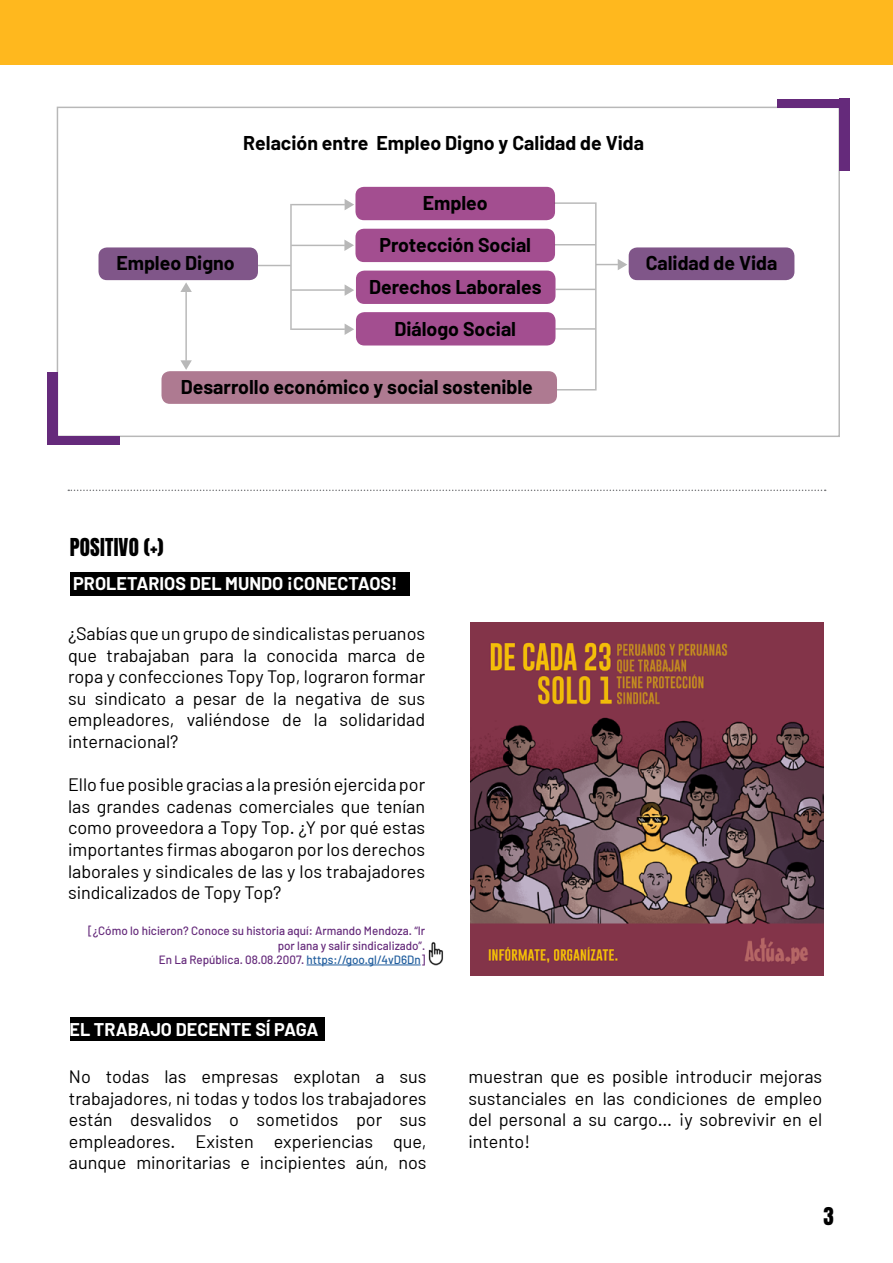
<style>
.page{position:relative;width:893px;height:1263px;background:#fff}
.page>*{position:absolute;margin:0;border:0;box-sizing:border-box;transform-origin:0 0}
.t1{font:21px "Anton";letter-spacing:.01em;color:#000}
.t2{font:700 19.5px/42.2px "Barlow";color:#000;text-align:center}
.t3{font:18px/21.6px "Barlow";color:#000;text-align:justify}
.t4{font:700 18px "Barlow";color:#fff}
.t5{font:500 12px/14.4px "Barlow";color:#652a7b;text-align:right}
.s1{color:#215e9e}
</style>
<div class="page">
<div style="left:0;top:0;width:893px;height:65px;background:#ffb81e"></div>
<hr style="left:307px;top:965px;width:114px;height:1px;background:#215e9e">
<div style="left:70px;top:572px;width:339px;height:24px;background:#000"></div>
<img style="left:428px;top:941px;width:16px;height:25px">
<svg style="left:68px;top:490px;width:758px;height:1px"></svg>
<div style="left:70px;top:1017px;width:254px;height:24px;background:#000"></div>
<img style="left:470px;top:622px;width:354px;height:354px">
<div style="left:161px;top:371px;width:396px;height:33px;background:#ae7a91;border-radius:9px"></div>
<div style="left:629px;top:247px;width:165px;height:33px;background:#805689;border-radius:9px"></div>
<div style="left:99px;top:247px;width:159px;height:33px;background:#805689;border-radius:9px"></div>
<div style="left:356px;top:271px;width:199px;height:33px;background:#a34e90;border-radius:9px"></div>
<div style="left:356px;top:312px;width:199px;height:33px;background:#a34e90;border-radius:9px"></div>
<div style="left:355px;top:229px;width:200px;height:33px;background:#a34e90;border-radius:9px"></div>
<div style="left:355px;top:187px;width:200px;height:33px;background:#a34e90;border-radius:9px"></div>
<hr style="left:292px;top:204px;width:53px;height:1px;background:#000">
<hr style="left:258px;top:265px;width:32px;height:1px;background:#000">
<hr style="left:290px;top:204px;width:2px;height:126px;background:#000">
<hr style="left:292px;top:245px;width:52px;height:1px;background:#000">
<hr style="left:292px;top:289px;width:53px;height:2px;background:#000">
<hr style="left:292px;top:328px;width:53px;height:2px;background:#000">
<hr style="left:595px;top:202px;width:2px;height:188px;background:#000">
<hr style="left:555px;top:244px;width:40px;height:1px;background:#000">
<hr style="left:556px;top:289px;width:39px;height:1px;background:#000">
<hr style="left:555px;top:328px;width:40px;height:2px;background:#000">
<hr style="left:555px;top:202px;width:40px;height:2px;background:#000">
<hr style="left:557px;top:389px;width:38px;height:1px;background:#000">
<svg style="left:345px;top:199px;width:9px;height:11px"></svg>
<svg style="left:344px;top:240px;width:10px;height:11px"></svg>
<svg style="left:345px;top:285px;width:9px;height:11px"></svg>
<svg style="left:345px;top:324px;width:9px;height:11px"></svg>
<svg style="left:596px;top:259px;width:31px;height:11px"></svg>
<hr style="left:185px;top:292px;width:2px;height:68px;background:#000">
<svg style="left:180px;top:282px;width:12px;height:10px"></svg>
<svg style="left:180px;top:360px;width:12px;height:10px"></svg>
<div style="left:778px;top:99px;width:72px;height:9px;background:#652a7b"></div>
<div style="left:840px;top:99px;width:10px;height:72px;background:#652a7b"></div>
<div style="left:47px;top:436px;width:72px;height:9px;background:#652a7b"></div>
<div style="left:47px;top:373px;width:10px;height:72px;background:#652a7b"></div>
<p class="t2" style="left:243px;top:122px;width:402px">Relación entre Empleo Digno y Calidad de Vida</p>
<p class="t2" style="left:116px;top:241px;width:120px">Empleo Digno</p>
<p class="t2" style="left:369px;top:181px;width:174px">Empleo<br>Protección Social<br>Derechos Laborales<br>Diálogo Social</p>
<p class="t2" style="left:646px;top:242px;width:133px">Calidad de Vida</p>
<p class="t2" style="left:181px;top:365px;width:354px">Desarrollo económico y social sostenible</p>
<p class="t1" style="left:70px;top:536px;width:95px">POSITIVO (+)</p>
<p class="t4" style="left:73px;top:573px;width:326px">PROLETARIOS DEL MUNDO ¡CONECTAOS!</p>
<p class="t3" style="left:68px;top:622px;width:359px">¿Sabías que un grupo de sindicalistas peruanos que trabajaban para la conocida marca de ropa y confecciones Topy Top, lograron formar su sindicato a pesar de la negativa de sus empleadores, valiéndose de la solidaridad internacional?</p>
<p class="t3" style="left:68px;top:773px;width:359px">Ello fue posible gracias a la presión ejercida por las grandes cadenas comerciales que tenían como proveedora a Topy Top. ¿Y por qué estas importantes firmas abogaron por los derechos laborales y sindicales de las y los trabajadores sindicalizados de Topy Top?</p>
<p class="t5" style="left:88px;top:923px;width:338px">[¿Cómo lo hicieron? Conoce su historia aquí: Armando Mendoza. “Ir por lana y salir sindicalizado”.<br>En La República. 08.08.2007. <span class="s1">https://goo.gl/4vD6Dn</span>]</p>
<p class="t4" style="left:70px;top:1018px;width:250px">EL TRABAJO DECENTE SÍ PAGA</p>
<p class="t3" style="left:69px;top:1065px;width:359px">No todas las empresas explotan a sus trabajadores, ni todas y todos los trabajadores están desvalidos o sometidos por sus empleadores. Existen experiencias que, aunque minoritarias e incipientes aún, nos</p>
<p class="t3" style="left:468px;top:1065px;width:355px">muestran que es posible introducir mejoras sustanciales en las condiciones de empleo del personal a su cargo… ¡y sobrevivir en el intento!</p>
<p class="t1" style="left:823px;top:1205px;width:12px">3</p>
</div>
